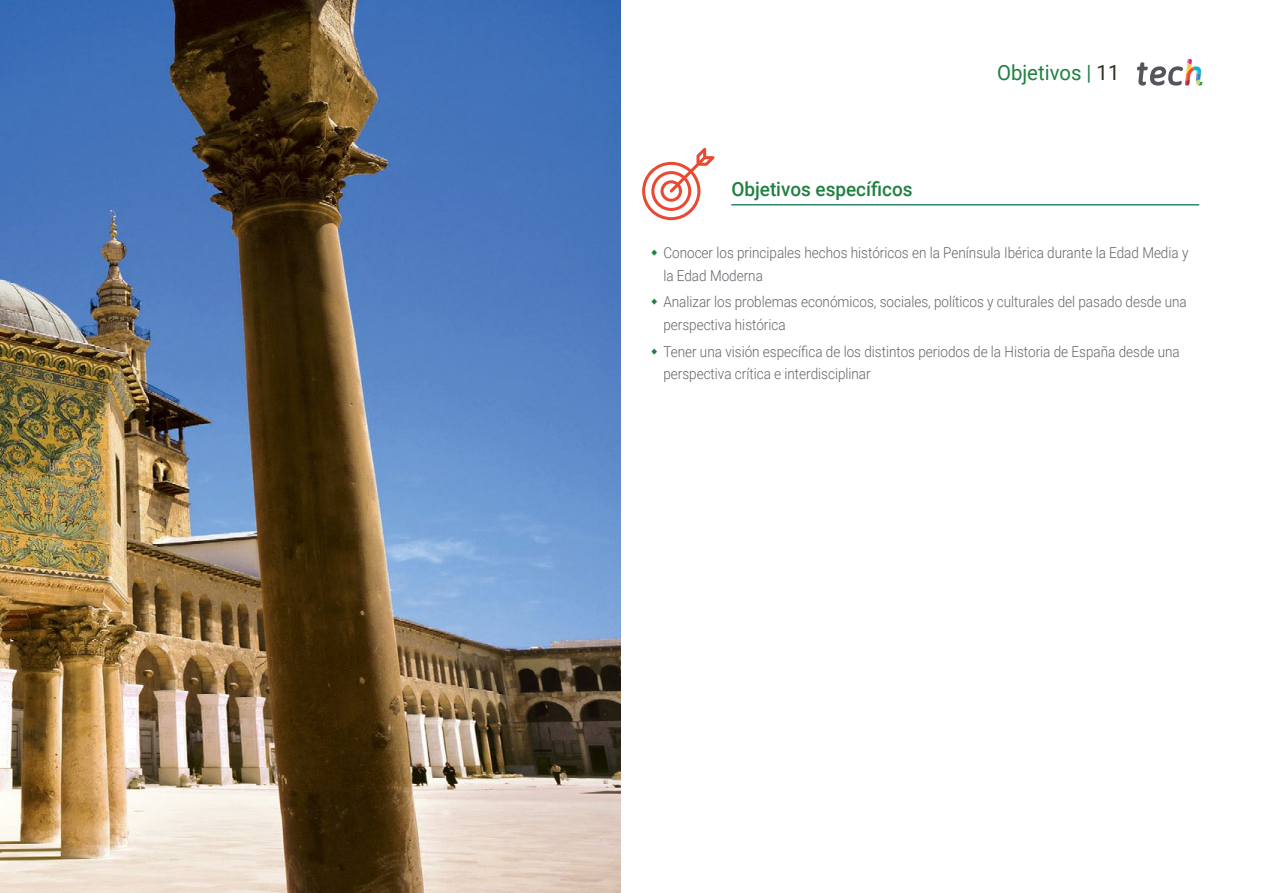
<style>
.page{position:relative;width:1263px;height:893px;background:#fff}
.page>*{position:absolute;margin:0;border:0;box-sizing:border-box;transform-origin:0 0}
.t1{font:21px "Roboto";color:#208041}
.t2{font:500 19.5px "Roboto";color:#208041}
.t3{font:300 15px/22.5px "Roboto";color:#61646a;scale:.9 1}
.s1{color:#312e20}
</style>
<div class="page">
<svg style="left:642px;top:148px;width:72px;height:72px"></svg>
<hr style="left:731px;top:204px;width:468px;height:1px;background:#208041">
<img style="left:0;top:0;width:621px;height:893px">
<svg style="left:1137px;top:59px;width:65px;height:27px"></svg>
<h2 class="t2" style="left:731px;top:176px;width:183px">Objetivos específicos</h2>
<h1 class="t1" style="left:997px;top:57px;width:124px">Objetivos | <span class="s1">11</span></h1>
<p class="t3" style="left:663px;top:241px;width:585px">Conocer los principales hechos históricos en la Península Ibérica durante la Edad Media y la Edad Moderna</p>
<p class="t3" style="left:663px;top:290px;width:583px">Analizar los problemas económicos, sociales, políticos y culturales del pasado desde una perspectiva histórica</p>
<p class="t3" style="left:663px;top:339px;width:575px">Tener una visión específica de los distintos periodos de la Historia de España desde una perspectiva crítica e interdisciplinar</p>
</div>
